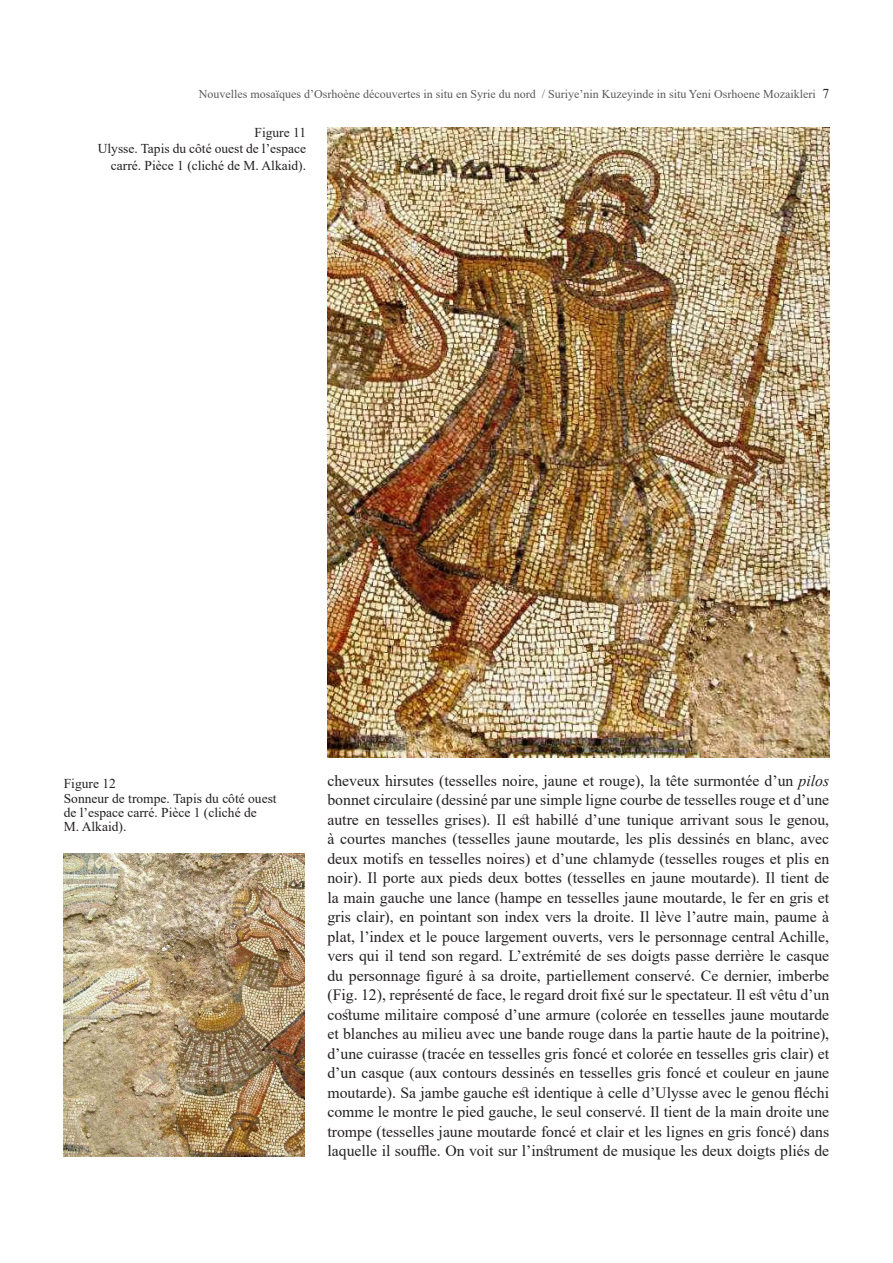
<style>
.page{position:relative;width:893px;height:1263px;background:#fff}
.page>*{position:absolute;margin:0;border:0;box-sizing:border-box;transform-origin:0 0}
.JMR_Metin{font:15.75px/19.5px "Times New Roman";color:#231f20;text-align:justify}
.JMR_Resimaltı{font:13.5px/16.5px "Times New Roman";color:#231f20;text-align:right}
.JMR_Sayfa_Üst_Başlık{font:12px "Times New Roman";color:#57585a}
.s1{font-size:13.5px;color:#231f20}
.s2{font-style:italic}
</style>
<div class="page">
<img style="left:327px;top:128px;width:502px;height:630px">
<img style="left:64px;top:853px;width:241px;height:304px">
<p class="JMR_Sayfa_Üst_Başlık" style="left:199px;top:85px;width:632px">Nouvelles mosaïques d’Osrhoène découvertes in situ en Syrie du nord / Suriye’nin Kuzeyinde in situ Yeni Osrhoene Mozaikleri <span class="s1">7</span></p>
<p class="JMR_Resimaltı" style="left:255px;top:124px;width:53px">Figure 11</p>
<p class="JMR_Resimaltı" style="left:98px;top:140px;width:210px">Ulysse. Tapis du côté ouest de l’espace carré. Pièce 1 (cliché de M. Alkaid).</p>
<p class="JMR_Resimaltı" style="left:64px;top:775px;width:54px">Figure 12</p>
<p class="JMR_Resimaltı" style="left:64px;top:790px;width:214px;line-height:14.2px;text-align:left">Sonneur de trompe. Tapis du côté ouest de l’espace carré. Pièce 1 (cliché de</p>
<p class="JMR_Resimaltı" style="left:64px;top:818px;width:64px">M. Alkaid).</p>
<p class="JMR_Metin" style="left:327px;top:770px;width:503px">cheveux hirsutes (tesselles noire, jaune et rouge), la tête surmontée d’un <span class="s2">pilos </span>bonnet circulaire (dessiné par une simple ligne courbe de tesselles rouge et d’une autre en tesselles grises). Il est habillé d’une tunique arrivant sous le genou, à courtes manches (tesselles jaune moutarde, les plis dessinés en blanc, avec deux motifs en tesselles noires) et d’une chlamyde (tesselles rouges et plis en noir). Il porte aux pieds deux bottes (tesselles en jaune moutarde). Il tient de la main gauche une lance (hampe en tesselles jaune moutarde, le fer en gris et gris clair), en pointant son index vers la droite. Il lève l’autre main, paume à plat, l’index et le pouce largement ouverts, vers le personnage central Achille, vers qui il tend son regard. L’extrémité de ses doigts passe derrière le casque du personnage figuré à sa droite, partiellement conservé. Ce dernier, imberbe (Fig. 12), représenté de face, le regard droit fixé sur le spectateur. Il est vêtu d’un costume militaire composé d’une armure (colorée en tesselles jaune moutarde et blanches au milieu avec une bande rouge dans la partie haute de la poitrine), d’une cuirasse (tracée en tesselles gris foncé et colorée en tesselles gris clair) et d’un casque (aux contours dessinés en tesselles gris foncé et couleur en jaune moutarde). Sa jambe gauche est identique à celle d’Ulysse avec le genou fléchi comme le montre le pied gauche, le seul conservé. Il tient de la main droite une trompe (tesselles jaune moutarde foncé et clair et les lignes en gris foncé) dans laquelle il souffle. On voit sur l’instrument de musique les deux doigts pliés de</p>
</div>
